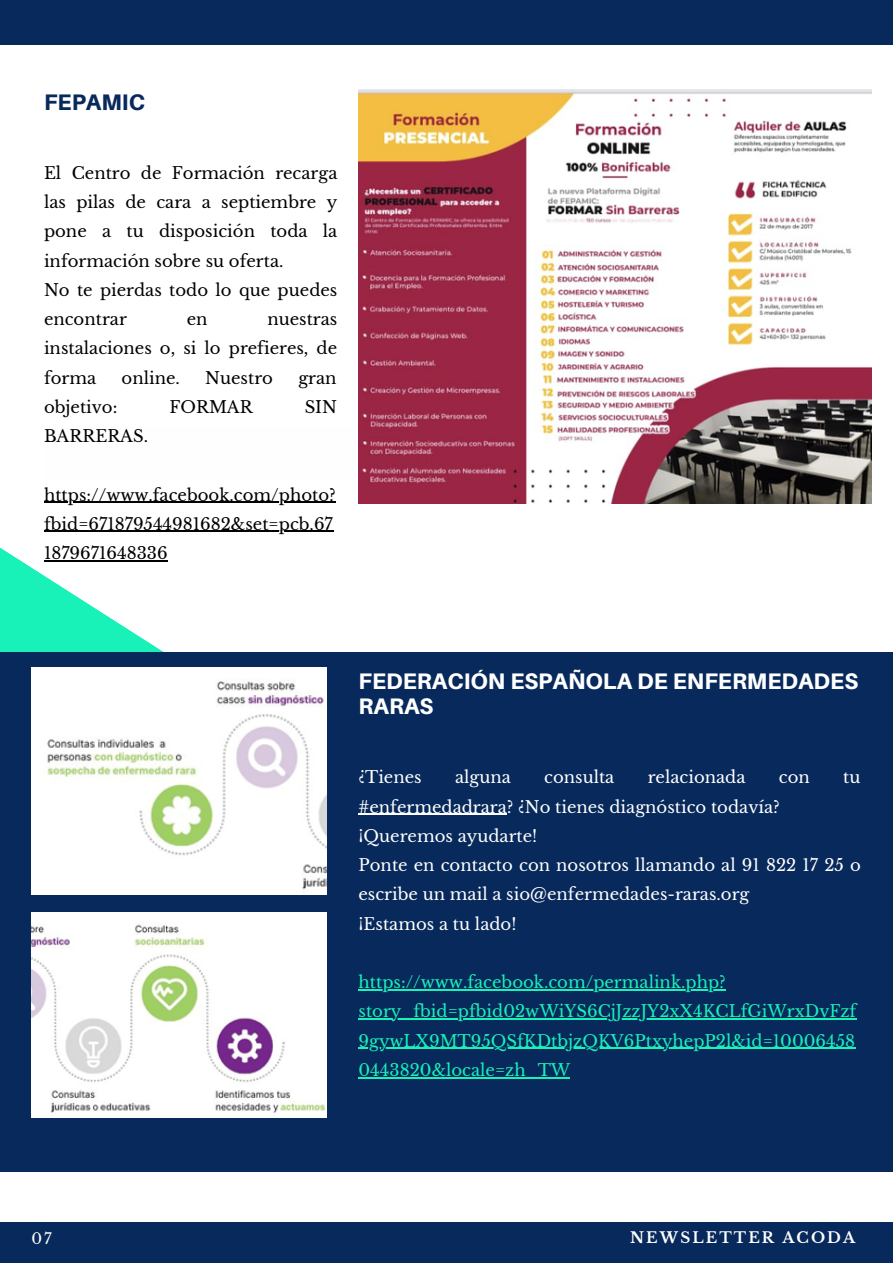
<style>
.page{position:relative;width:893px;height:1264px;background:#fff}
.page>*{position:absolute;margin:0;border:0;box-sizing:border-box;transform-origin:0 0}
.t1{font:800 22.5px/25.8px "Aileron";color:#fff}
.t2{font:800 22.5px "Aileron";color:#08295b}
.t3{font:16.5px/29.2px "Libre Baskerville";color:#000;text-align:justify}
.t4{font:16.5px/29.2px "Libre Baskerville";color:#fff}
.t5{font:16.5px/29.2px "Libre Baskerville";color:#18f1b7}
.t6{font:700 15px "Libre Baskerville";letter-spacing:.14em;color:#fff}
.t7{font:15px "Libre Baskerville";color:#fff}
</style>
<div class="page">
<svg style="left:0;top:530px;width:326px;height:122px"></svg>
<div style="left:0;top:652px;width:892px;height:519px;background:#08295b"></div>
<div style="left:0;top:1222px;width:892px;height:40px;background:#08295b"></div>
<div style="left:0;top:0;width:892px;height:45px;background:#08295b"></div>
<img style="left:358px;top:89px;width:513px;height:414px">
<img style="left:31px;top:668px;width:295px;height:226px">
<img style="left:31px;top:912px;width:295px;height:205px">
<hr style="left:44px;top:501px;width:292px;height:2px;background:#000">
<hr style="left:44px;top:531px;width:289px;height:1px;background:#000">
<hr style="left:44px;top:560px;width:124px;height:1px;background:#000">
<hr style="left:358px;top:813px;width:149px;height:2px;background:#fff">
<hr style="left:358px;top:989px;width:367px;height:1px;background:#18f1b7">
<hr style="left:358px;top:1018px;width:498px;height:1px;background:#18f1b7">
<hr style="left:358px;top:1047px;width:497px;height:1px;background:#18f1b7">
<hr style="left:358px;top:1076px;width:212px;height:2px;background:#18f1b7">
<p class="t2" style="left:44px;top:88px;width:102px">FEPAMIC</p>
<p class="t3" style="left:44px;top:158px;width:295px">El Centro de Formación recarga las pilas de cara a septiembre y pone a tu disposición toda la información sobre su oferta.</p>
<p class="t3" style="left:44px;top:275px;width:295px">No te pierdas todo lo que puedes encontrar</p>
<p class="t3" style="left:44px;top:305px;width:295px;text-indent:223px">nuestras instalaciones o, si lo prefieres, de forma</p>
<p class="t3" style="left:187px;top:305px;width:22px">en</p>
<p class="t3" style="left:122px;top:363px;width:60px">online.</p>
<p class="t3" style="left:205px;top:363px;width:69px">Nuestro</p>
<p class="t3" style="left:298px;top:363px;width:40px">gran</p>
<p class="t3" style="left:44px;top:392px;width:75px">objetivo:</p>
<p class="t3" style="left:169px;top:392px;width:85px">FORMAR</p>
<p class="t3" style="left:304px;top:392px;width:34px">SIN</p>
<p class="t3" style="left:44px;top:421px;width:105px">BARRERAS.</p>
<p class="t3" style="left:44px;top:480px;width:293px;text-align:left">https://www.facebook.com/photo? fbid=671879544981682&amp;set=pcb.67<br>1879671648336</p>
<p class="t1" style="left:358px;top:667px;width:501px">FEDERACIÓN ESPAÑOLA DE ENFERMEDADES<br>RARAS</p>
<p class="t4" style="left:358px;top:763px;width:65px">¿Tienes</p>
<p class="t4" style="left:455px;top:763px;width:57px">alguna</p>
<p class="t4" style="left:544px;top:763px;width:72px">consulta</p>
<p class="t4" style="left:647px;top:763px;width:99px">relacionada</p>
<p class="t4" style="left:778px;top:763px;width:32px">con</p>
<p class="t4" style="left:843px;top:763px;width:19px">tu</p>
<p class="t4" style="left:358px;top:792px;width:422px">#enfermedadrara? ¿No tienes diagnóstico todavía?</p>
<p class="t4" style="left:358px;top:821px;width:180px">¡Queremos ayudarte!</p>
<p class="t4" style="left:358px;top:850px;width:503px">Ponte en contacto con nosotros llamando al 91 822 17 25 o escribe un mail a sio@enfermedades-raras.org</p>
<p class="t4" style="left:358px;top:909px;width:159px">¡Estamos a tu lado!</p>
<p class="t5" style="left:358px;top:967px;width:499px">https://www.facebook.com/permalink.php? story_fbid=pfbid02wWiYS6CjJzzJY2xX4KCLfGiWrxDvFzf 9gywLX9MT95QSfKDtbjzQKV6PtxyhepP2l&amp;id=10006458<br>0443820&amp;locale=zh_TW</p>
<p class="t7" style="left:31px;top:1229px;width:22px">07</p>
<p class="t6" style="left:630px;top:1228px;width:226px">NEWSLETTER ACODA</p>
</div>
